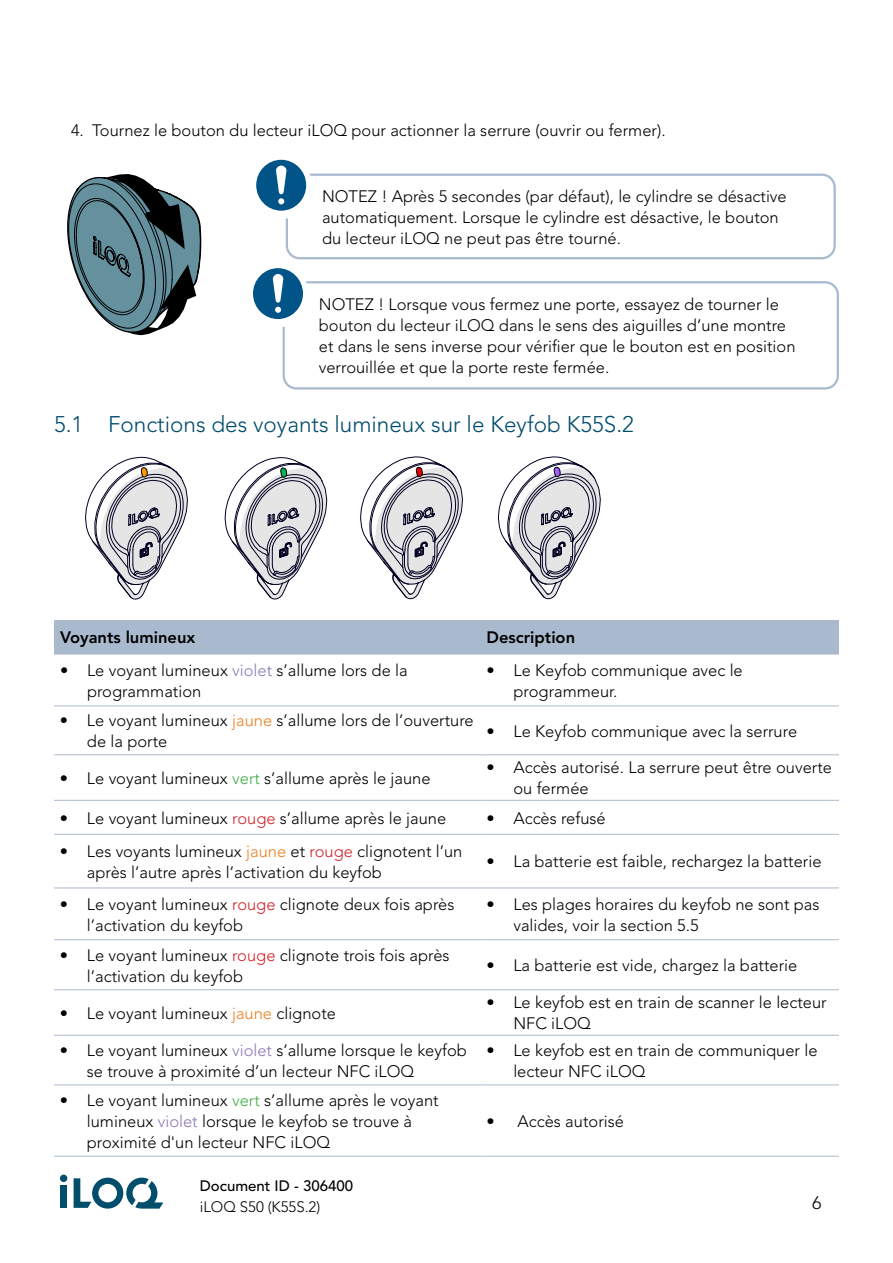
<style>
.page{position:relative;width:893px;height:1263px;background:#fff}
.page>*{position:absolute;margin:0;border:0;box-sizing:border-box;transform-origin:0 0}
.t1{font:300 22.5px "Avenir LT Pro";color:#004c6c}
.t2{font:300 18px "Avenir LT Pro";color:#000}
.t3{font:300 16.5px/21px "Avenir LT Pro";color:#000}
.t4{font:800 16.5px "Avenir LT Pro";color:#000}
.t5{font:300 15px/21px "Avenir LT Pro";color:#000}
.s1{color:#000101}
.s2{color:#8b7ab9}
.s3{color:#eb8023}
.s4{color:#41ad49}
.s5{color:#d2232a}
.s6{font-weight:500}
.s7{font-weight:500;color:#000101}
</style>
<div class="page">
<svg style="left:67px;top:174px;width:135px;height:161px"></svg>
<div style="left:286px;top:174px;width:550px;height:85px;border:2px solid #aabace;border-radius:13px"></div>
<div style="left:253px;top:159px;width:60px;height:60px;background:#fff;border-radius:50%"></div>
<div style="left:256px;top:160px;width:50px;height:51px;background:#005487;border-radius:50%"></div>
<div style="left:277px;top:197px;width:8px;height:9px;background:#fff;border-radius:50%"></div>
<div style="left:276px;top:196px;width:10px;height:11px;border:2px solid #005487;border-radius:50%"></div>
<svg style="left:276px;top:165px;width:11px;height:30px"></svg>
<div style="left:283px;top:281px;width:556px;height:109px;border:2px solid #aabace;border-radius:13px"></div>
<div style="left:250px;top:267px;width:60px;height:60px;background:#fff;border-radius:50%"></div>
<div style="left:253px;top:268px;width:50px;height:51px;background:#005487;border-radius:50%"></div>
<div style="left:274px;top:306px;width:8px;height:8px;background:#fff;border-radius:50%"></div>
<div style="left:273px;top:305px;width:10px;height:10px;border:2px solid #005487;border-radius:50%"></div>
<svg style="left:272px;top:274px;width:12px;height:29px"></svg>
<svg style="left:498px;top:456px;width:103px;height:143px"></svg>
<div style="left:54px;top:620px;width:785px;height:34px;background:#aabace"></div>
<hr style="left:54px;top:654px;width:426px;height:1px;background:#aabace">
<hr style="left:480px;top:654px;width:359px;height:1px;background:#aabace">
<hr style="left:54px;top:705px;width:426px;height:1px;background:#aabace">
<hr style="left:480px;top:705px;width:359px;height:1px;background:#aabace">
<hr style="left:54px;top:754px;width:426px;height:1px;background:#aabace">
<hr style="left:480px;top:754px;width:359px;height:1px;background:#aabace">
<hr style="left:54px;top:887px;width:426px;height:1px;background:#aabace">
<hr style="left:480px;top:887px;width:359px;height:1px;background:#aabace">
<hr style="left:54px;top:939px;width:426px;height:1px;background:#aabace">
<hr style="left:480px;top:939px;width:359px;height:1px;background:#aabace">
<hr style="left:54px;top:989px;width:426px;height:1px;background:#aabace">
<hr style="left:480px;top:989px;width:359px;height:1px;background:#aabace">
<hr style="left:54px;top:1035px;width:426px;height:1px;background:#aabace">
<hr style="left:480px;top:1035px;width:359px;height:1px;background:#aabace">
<hr style="left:54px;top:1084px;width:426px;height:1px;background:#aabace">
<hr style="left:480px;top:1084px;width:359px;height:1px;background:#aabace">
<hr style="left:54px;top:1156px;width:426px;height:1px;background:#aabace">
<hr style="left:480px;top:1156px;width:359px;height:1px;background:#aabace">
<hr style="left:54px;top:800px;width:426px;height:1px;background:#aabace">
<hr style="left:480px;top:800px;width:359px;height:1px;background:#aabace">
<hr style="left:54px;top:834px;width:426px;height:1px;background:#aabace">
<hr style="left:480px;top:834px;width:359px;height:1px;background:#aabace">
<svg style="left:85px;top:457px;width:103px;height:143px"></svg>
<svg style="left:225px;top:457px;width:102px;height:143px"></svg>
<svg style="left:360px;top:456px;width:103px;height:143px"></svg>
<div style="left:60px;top:1185px;width:7px;height:23px;background:#004d6c"></div>
<div style="left:60px;top:1174px;width:7px;height:8px;background:#004d6c;border-radius:50%"></div>
<svg style="left:74px;top:1177px;width:89px;height:31px"></svg>
<p class="t3" style="left:71px;top:120px;width:596px">4. Tournez le bouton du lecteur iLOQ pour actionner la serrure (ouvrir ou fermer).</p>
<p class="t3" style="left:322px;top:186px;width:466px">NOTEZ ! Après 5 secondes (par défaut), le cylindre se désactive automatiquement. Lorsque le cylindre est désactive, le bouton du lecteur iLOQ ne peut pas être tourné.</p>
<p class="t3" style="left:319px;top:294px;width:478px">NOTEZ ! Lorsque vous fermez une porte, essayez de tourner le bouton du lecteur iLOQ dans le sens des aiguilles d’une montre et dans le sens inverse pour vérifier que le bouton est en position verrouillée et que la porte reste fermée.</p>
<h1 class="t1" style="left:54px;top:411px;width:581px">5.1 Fonctions des voyants lumineux sur le Keyfob K55S.2</h1>
<p class="t4" style="left:60px;top:628px;width:137px">Voyants lumineux</p>
<p class="t4" style="left:486px;top:628px;width:90px">Description</p>
<p class="t3" style="left:87px;top:659px;width:322px;text-indent:-27px">• Le <span class="s1">voyant lumineux</span> <span class="s2">violet</span> s’allume lors de la programmation</p>
<p class="t3" style="left:513px;top:659px;width:231px;text-indent:-27px">• Le Keyfob communique avec le programmeur.</p>
<p class="t3" style="left:87px;top:710px;width:388px;text-indent:-27px">• Le voyant lumineux <span class="s3">jaune</span> s’allume lors de l’ouverture de la porte</p>
<p class="t3" style="left:486px;top:720px;width:312px">• Le Keyfob communique avec la serrure</p>
<p class="t3" style="left:60px;top:768px;width:372px">• Le voyant lumineux <span class="s4">vert</span> s’allume après le jaune</p>
<p class="t3" style="left:513px;top:757px;width:320px;text-indent:-27px">• Accès autorisé. La serrure peut être ouverte ou fermée</p>
<p class="t3" style="left:60px;top:807px;width:388px">• Le voyant lumineux <span class="s5">rouge</span> s’allume après le jaune</p>
<p class="t3" style="left:486px;top:807px;width:121px">• Accès refusé</p>
<p class="t3" style="left:87px;top:841px;width:377px;text-indent:-27px">• Les voyants lumineux <span class="s3">jaune</span> <span class="s1">et</span> <span class="s5">rouge</span> clignotent l’un après l’autre après l’activation du keyfob</p>
<p class="t3" style="left:486px;top:851px;width:337px">• La batterie est faible, rechargez la batterie</p>
<p class="t3" style="left:87px;top:893px;width:369px;text-indent:-27px">• Le voyant lumineux <span class="s5">rouge</span> clignote <span class="s1">deux fois</span> après l’activation du keyfob</p>
<p class="t3" style="left:513px;top:893px;width:308px;text-indent:-27px">• Les plages horaires du keyfob ne sont pas valides, voir la section 5.5</p>
<p class="t3" style="left:87px;top:944px;width:364px;text-indent:-27px">• Le voyant lumineux <span class="s5">rouge</span> clignote <span class="s1">trois fois</span> après l’activation du keyfob</p>
<p class="t3" style="left:486px;top:955px;width:312px">• La batterie est vide, chargez la batterie</p>
<p class="t3" style="left:60px;top:1003px;width:278px">• Le voyant lumineux <span class="s3">jaune</span> clignote</p>
<p class="t3" style="left:513px;top:992px;width:315px;text-indent:-27px">• Le keyfob est en train de scanner le lecteur<br>NFC iLOQ</p>
<p class="t3" style="left:87px;top:1040px;width:381px;text-indent:-27px"><span class="s1">• Le voyant lumineux</span> <span class="s2">violet</span> s’allume lorsque le keyfob se trouve à proximité d’un lecteur NFC iLOQ</p>
<p class="t3" style="left:513px;top:1040px;width:306px;text-indent:-27px">• Le keyfob est en train de communiquer le lecteur NFC iLOQ</p>
<p class="t3" style="left:87px;top:1090px;width:353px;text-indent:-27px">• Le voyant lumineux <span class="s4">vert</span> s’allume après le voyant lumineux <span class="s2">violet</span> lorsque le keyfob se trouve à proximité d'un lecteur NFC iLOQ</p>
<p class="t3" style="left:486px;top:1111px;width:139px">• Accès autorisé</p>
<p class="t5" style="left:200px;top:1175px;width:155px"><span class="s6">Document ID -</span> <span class="s7">306400 </span>iLOQ S50 (K55S.2)</p>
<p class="t2" style="left:812px;top:1192px;width:11px">6</p>
</div>
